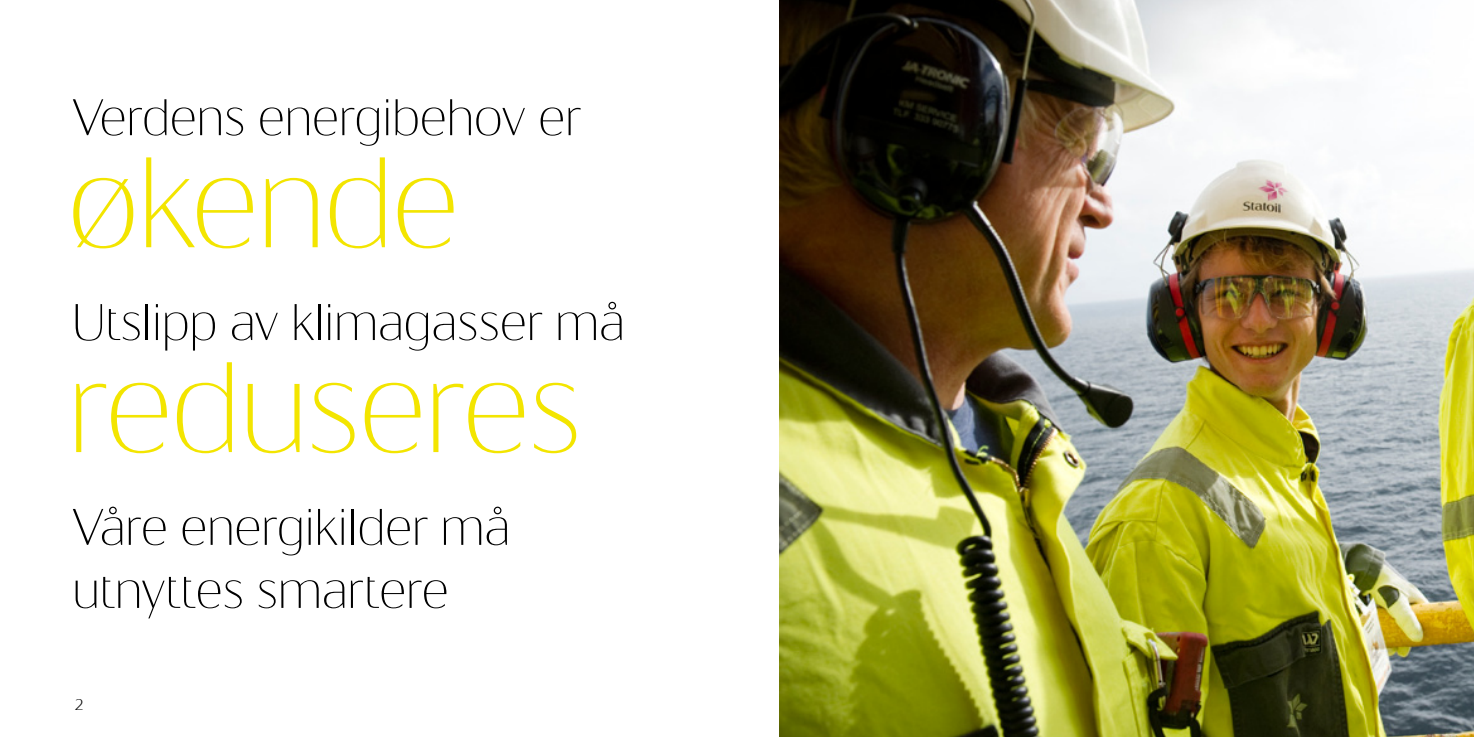
<style>
.page{position:relative;width:1474px;height:737px;background:#fff}
.page>*{position:absolute;margin:0;border:0;box-sizing:border-box;transform-origin:0 0}
.t1{font:300 131.25px "Statoil Display";letter-spacing:-.02em;color:#f3e500}
.t2{font:300 52.5px/63px "Statoil Display";letter-spacing:-.01em;color:#000}
.t3{font:500 15.75px "Statoil Display";color:#000}
</style>
<div class="page">
<img style="left:779px;top:0;width:694px;height:737px">
<p class="t2" style="left:72px;top:86px;width:511px">Verdens energibehov er</p>
<h1 class="t1" style="left:67px;top:128px;width:394px">økende</h1>
<p class="t2" style="left:72px;top:291px;width:554px">Utslipp av klimagasser må</p>
<h1 class="t1" style="left:67px;top:333px;width:517px">reduseres</h1>
<p class="t2" style="left:72px;top:496px;width:440px">Våre energikilder må utnyttes smartere</p>
<p class="t3" style="left:74px;top:695px;width:11px">2</p>
</div>
